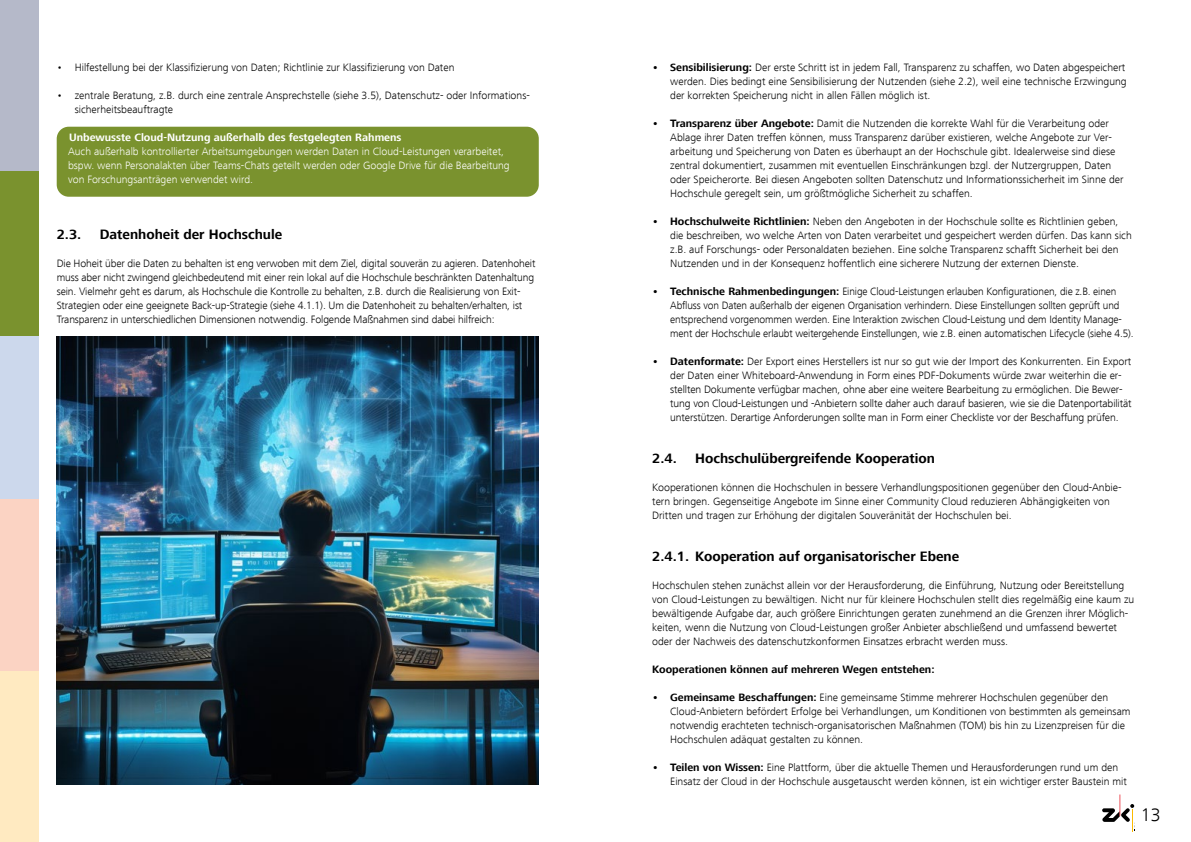
<style>
.page{position:relative;width:1191px;height:842px;background:#fff}
.page>*{position:absolute;margin:0;border:0;box-sizing:border-box;transform-origin:0 0}
.t1{font:300 18.8px "Frutiger Next LT";color:#000}
.Kapitel_Headline{font:700 14px "Frutiger Next LT";color:#000}
.Fließtext{font:300 11px/14px "Frutiger Next LT";color:#000}
.Kastentext{font:300 11px/14px "Frutiger Next LT";color:#fff}
.Kastentext-2{font:700 11px "Frutiger Next LT";color:#fff}
.Fließtext-2{font:700 11px "Frutiger Next LT";color:#000}
.s1{font-weight:700}
</style>
<div class="page">
<svg style="left:1102px;top:794px;width:32px;height:37px"></svg>
<div style="left:0;top:0;width:39px;height:171px;background:#b5b9c9"></div>
<div style="left:0;top:335px;width:39px;height:165px;background:#ccd8ec"></div>
<div style="left:0;top:171px;width:39px;height:164px;background:#7a922e"></div>
<div style="left:0;top:500px;width:39px;height:171px;background:#fbd3c3"></div>
<div style="left:0;top:671px;width:39px;height:171px;background:#ffeac1"></div>
<div style="left:57px;top:127px;width:482px;height:70px;background:#7a922e;border-radius:12px"></div>
<img style="left:57px;top:337px;width:482px;height:448px">
<p class="Fließtext" style="left:57px;top:60px;width:399px">• Hilfestellung bei der Klassifizierung von Daten; Richtlinie zur Klassifizierung von Daten</p>
<p class="Fließtext" style="left:75px;top:88px;width:457px;text-indent:-18px">• zentrale Beratung, z.B. durch eine zentrale Ansprechstelle (siehe 3.5), Datenschutz- oder Informations&shy;sicherheitsbeauftragte</p>
<p class="Kastentext-2" style="left:69px;top:131px;width:334px">Unbewusste Cloud-Nutzung außerhalb des festgelegten Rahmens</p>
<p class="Kastentext" style="left:68px;top:144px;width:443px">Auch außerhalb kontrollierter Arbeitsumgebungen werden Daten in Cloud-Leistungen verarbeitet, bspw. wenn Personalakten über Teams-Chats geteilt werden oder Google Drive für die Bearbeitung von Forschungsanträgen verwendet wird.</p>
<p class="Kapitel_Headline" style="left:57px;top:226px;width:26px">2.3.</p>
<p class="Kapitel_Headline" style="left:100px;top:226px;width:184px">Datenhoheit der Hochschule</p>
<p class="Fließtext" style="left:57px;top:256px;width:480px">Die Hoheit über die Daten zu behalten ist eng verwoben mit dem Ziel, digital souverän zu agieren. Datenhoheit muss aber nicht zwingend gleichbedeutend mit einer rein lokal auf die Hochschule beschränkten Datenhaltung sein. Vielmehr geht es darum, als Hochschule die Kontrolle zu behalten, z.B. durch die Realisierung von Exit-Strategien oder eine geeignete Back-up-Strategie (siehe 4.1.1). Um die Datenhoheit zu behalten/erhalten, ist Transparenz in unterschiedlichen Dimensionen notwendig. Folgende Maßnahmen sind dabei hilfreich:</p>
<p class="Fließtext" style="left:670px;top:60px;width:458px;text-indent:-18px"><span class="s1">• Sensibilisierung:</span> Der erste Schritt ist in jedem Fall, Transparenz zu schaffen, wo Daten abgespeichert werden. Dies bedingt eine Sensibilisierung der Nutzenden (siehe 2.2), weil eine technische Erzwingung der korrekten Speicherung nicht in allen Fällen möglich ist.</p>
<p class="Fließtext" style="left:670px;top:116px;width:455px;text-indent:-18px"><span class="s1">• Transparenz über Angebote:</span> Damit die Nutzenden die korrekte Wahl für die Verarbeitung oder Ablage ihrer Daten treffen können, muss Transparenz darüber existieren, welche Angebote zur Ver&shy;arbeitung und Speicherung von Daten es überhaupt an der Hochschule gibt. Idealerweise sind diese zentral dokumentiert, zusammen mit eventuellen Einschränkungen bzgl. der Nutzergruppen, Daten oder Speicherorte. Bei diesen Angeboten sollten Datenschutz und Informationssicherheit im Sinne der Hochschule geregelt sein, um größtmögliche Sicherheit zu schaffen.</p>
<p class="Fließtext" style="left:670px;top:214px;width:463px;text-indent:-18px"><span class="s1">• Hochschulweite Richtlinien:</span> Neben den Angeboten in der Hochschule sollte es Richtlinien geben, die beschreiben, wo welche Arten von Daten verarbeitet und gespeichert werden dürfen. Das kann sich z.B. auf Forschungs- oder Personaldaten beziehen. Eine solche Transparenz schafft Sicherheit bei den Nutzenden und in der Konsequenz hoffentlich eine sicherere Nutzung der externen Dienste.</p>
<p class="Fließtext" style="left:670px;top:284px;width:465px;text-indent:-18px"><span class="s1">• Technische Rahmenbedingungen:</span> Einige Cloud-Leistungen erlauben Konfigurationen, die z.B. einen Abfluss von Daten außerhalb der eigenen Organisation verhindern. Diese Einstellungen sollten geprüft und entsprechend vorgenommen werden. Eine Interaktion zwischen Cloud-Leistung und dem Identity Manage&shy;ment der Hochschule erlaubt weitergehende Einstellungen, wie z.B. einen automatischen Lifecycle (siehe 4.5).</p>
<p class="Fließtext" style="left:670px;top:354px;width:463px;text-indent:-18px"><span class="s1">• Datenformate:</span> Der Export eines Herstellers ist nur so gut wie der Import des Konkurrenten. Ein Export der Daten einer Whiteboard-Anwendung in Form eines PDF-Dokuments würde zwar weiterhin die er&shy;stellten Dokumente verfügbar machen, ohne aber eine weitere Bearbeitung zu ermöglichen. Die Bewer&shy;tung von Cloud-Leistungen und -Anbietern sollte daher auch darauf basieren, wie sie die Datenportabilität unterstützen. Derartige Anforderungen sollte man in Form einer Checkliste vor der Beschaffung prüfen.</p>
<p class="Kapitel_Headline" style="left:652px;top:450px;width:26px">2.4.</p>
<p class="Kapitel_Headline" style="left:695px;top:450px;width:241px">Hochschulübergreifende Kooperation</p>
<p class="Fließtext" style="left:652px;top:480px;width:471px">Kooperationen können die Hochschulen in bessere Verhandlungspositionen gegenüber den Cloud-Anbie&shy;tern bringen. Gegenseitige Angebote im Sinne einer Community Cloud reduzieren Abhängigkeiten von<br>Dritten und tragen zur Erhöhung der digitalen Souveränität der Hochschulen bei.</p>
<p class="Kapitel_Headline" style="left:652px;top:548px;width:308px">2.4.1. Kooperation auf organisatorischer Ebene</p>
<p class="Fließtext" style="left:652px;top:578px;width:483px">Hochschulen stehen zunächst allein vor der Herausforderung, die Einführung, Nutzung oder Bereitstellung von Cloud-Leistungen zu bewältigen. Nicht nur für kleinere Hochschulen stellt dies regelmäßig eine kaum zu bewältigende Aufgabe dar, auch größere Einrichtungen geraten zunehmend an die Grenzen ihrer Möglich&shy;keiten, wenn die Nutzung von Cloud-Leistungen großer Anbieter abschließend und umfassend bewertet oder der Nachweis des datenschutzkonformen Einsatzes erbracht werden muss.</p>
<p class="Fließtext-2" style="left:652px;top:663px;width:284px">Kooperationen können auf mehreren Wegen entstehen:</p>
<p class="Fließtext" style="left:670px;top:690px;width:462px;text-indent:-18px"><span class="s1">• Gemeinsame Beschaffungen:</span> Eine gemeinsame Stimme mehrerer Hochschulen gegenüber den Cloud-Anbietern befördert Erfolge bei Verhandlungen, um Konditionen von bestimmten als gemeinsam notwendig erachteten technisch-organisatorischen Maßnahmen (TOM) bis hin zu Lizenzpreisen für die Hochschulen adäquat gestalten zu können.</p>
<p class="Fließtext" style="left:670px;top:760px;width:458px;text-indent:-18px"><span class="s1">• Teilen von Wissen:</span> Eine Plattform, über die aktuelle Themen und Herausforderungen rund um den<br>Einsatz der Cloud in der Hochschule ausgetauscht werden können, ist ein wichtiger erster Baustein mit</p>
<h1 class="t1" style="left:1141px;top:805px;width:21px">13</h1>
</div>
